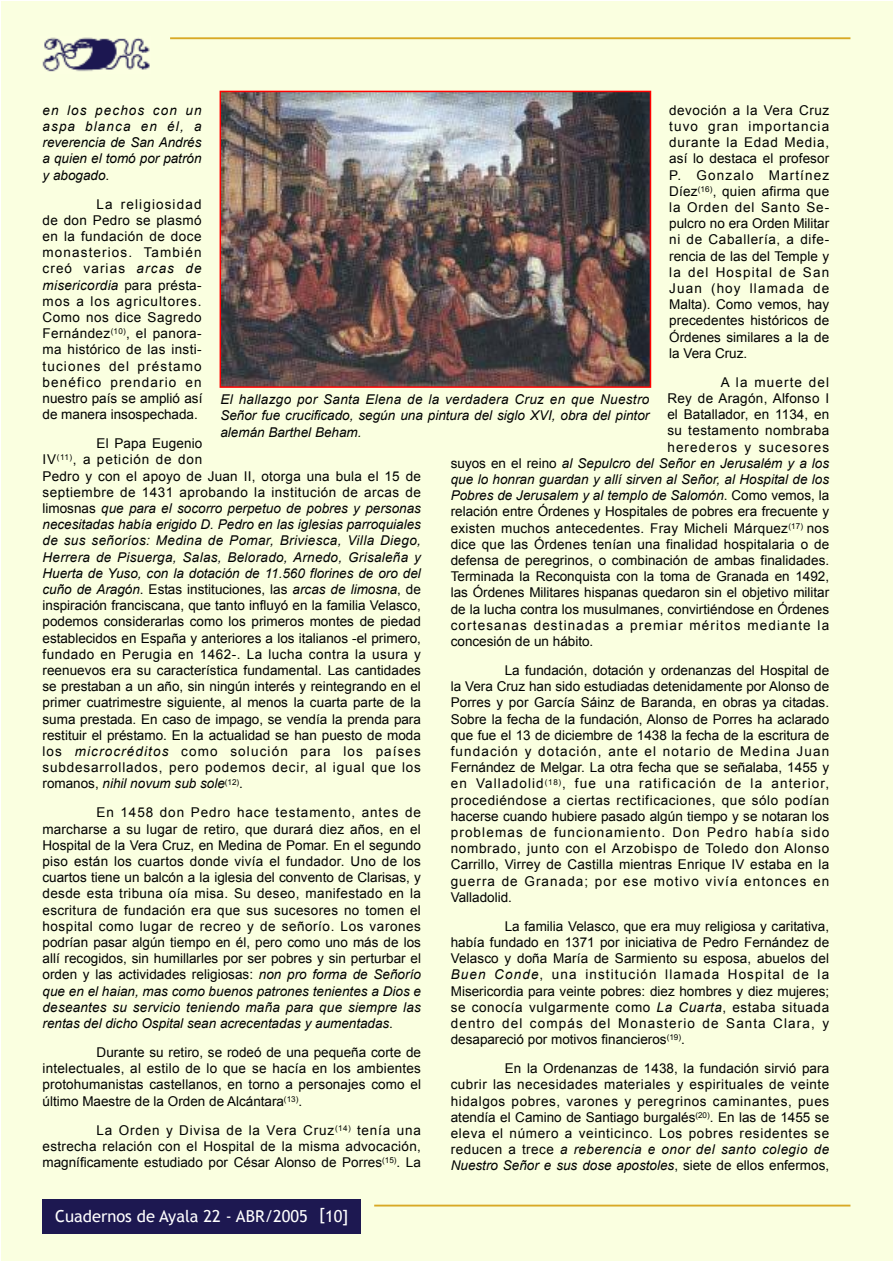
<style>
.page{position:relative;width:893px;height:1263px;background:#fff}
.page>*{position:absolute;margin:0;border:0;box-sizing:border-box;transform-origin:0 0}
.t1{font:16.5px "Trebuchet MS";color:#fff}
.t2{font:13.5px/16.2px "Arial";color:#000;text-align:justify}
.t3{font:italic 13.5px/16.2px "Arial";color:#000;text-align:justify}
.t4{font:13.5px "Arial";letter-spacing:.085em;color:#000}
.t5{font:13.5px "Arial";letter-spacing:.02em;color:#000}
.t6{font:13.5px "Arial";letter-spacing:.035em;color:#000}
.s1{font-style:normal}
.s2{font-style:italic}
</style>
<div class="page">
<div style="left:2px;top:2px;width:891px;height:1259px;background:#faffe0"></div>
<div style="left:43px;top:1199px;width:318px;height:34px;background:#1d1851"></div>
<hr style="left:374px;top:1204px;width:476px;height:2px;background:#d8a925">
<hr style="left:170px;top:37px;width:680px;height:2px;background:#d8a925">
<img style="left:42px;top:37px;width:108px;height:35px">
<img style="left:223px;top:94px;width:425px;height:291px">
<div style="left:220px;top:91px;width:431px;height:297px;border:2px solid #f00"></div>
<p class="t2" style="left:669px;top:102px;width:161px">devoción a la Vera Cruz tuvo gran importancia durante la Edad Media, así lo destaca el profesor P. Gonzalo Martínez Díez<sup>(16)</sup>, quien afirma que la Orden del Santo Se&shy;pulcro no era Orden Militar ni de Caballería, a dife&shy;rencia de las del Temple y la del Hospital de San Juan (hoy llamada de Malta). Como vemos, hay precedentes históricos de Órdenes similares a la de la Vera Cruz.</p>
<p class="t4" style="left:721px;top:375px;width:110px">A la muerte del</p>
<p class="t5" style="left:667px;top:391px;width:163px">Rey de Aragón, Alfonso I</p>
<p class="t2" style="left:667px;top:406px;width:163px">el Batallador, en 1134, en</p>
<p class="t6" style="left:667px;top:423px;width:163px">su testamento nombraba</p>
<p class="t4" style="left:667px;top:439px;width:163px">herederos y sucesores</p>
<p class="t3" style="left:451px;top:455px;width:380px"><span class="s1">suyos en el reino</span> al Sepulcro del Señor en Jerusalém y a los</p>
<p class="t3" style="left:451px;top:471px;width:380px">que lo honran guardan y allí sirven al Señor, al Hospital de los</p>
<p class="t3" style="left:451px;top:487px;width:380px">Pobres de Jerusalem y al templo de Salomón<span class="s1">. Como vemos, la</span></p>
<p class="t2" style="left:451px;top:504px;width:380px">relación entre Órdenes y Hospitales de pobres era frecuente y</p>
<p class="t5" style="left:451px;top:520px;width:380px">existen muchos antecedentes. Fray Micheli Márquez<sup>(17)</sup> nos</p>
<p class="t2" style="left:451px;top:536px;width:380px">dice que las Órdenes tenían una finalidad hospitalaria o de</p>
<p class="t2" style="left:451px;top:552px;width:380px">defensa de peregrinos, o combinación de ambas finalidades.</p>
<p class="t2" style="left:451px;top:568px;width:380px">Terminada la Reconquista con la toma de Granada en 1492,</p>
<p class="t2" style="left:451px;top:585px;width:380px">las Órdenes Militares hispanas quedaron sin el objetivo militar</p>
<p class="t2" style="left:451px;top:601px;width:380px">de la lucha contra los musulmanes, convirtiéndose en Órdenes</p>
<p class="t4" style="left:451px;top:618px;width:380px">cortesanas destinadas a premiar méritos mediante la</p>
<p class="t2" style="left:451px;top:633px;width:144px">concesión de un hábito.</p>
<p class="t2" style="left:451px;top:662px;width:380px;text-indent:54px">La fundación, dotación y ordenanzas del Hospital de la Vera Cruz han sido estudiadas detenidamente por Alonso de Porres y por García Sáinz de Baranda, en obras ya citadas.<br>Sobre la fecha de la fundación, Alonso de Porres ha aclarado que fue el 13 de diciembre de 1438 la fecha de la escritura de fundación y dotación, ante el notario de Medina Juan Fernández de Melgar. La otra fecha que se señalaba, 1455 y en Valladolid<sup>(18)</sup>, fue una ratificación de la anterior, procediéndose a ciertas rectificaciones, que sólo podían hacerse cuando hubiere pasado algún tiempo y se notaran los problemas de funcionamiento. Don Pedro había sido nombrado, junto con el Arzobispo de Toledo don Alonso Carrillo, Virrey de Castilla mientras Enrique IV estaba en la guerra de Granada; por ese motivo vivía entonces en Valladolid.</p>
<p class="t2" style="left:451px;top:918px;width:380px;text-indent:54px">La familia Velasco, que era muy religiosa y caritativa, había fundado en 1371 por iniciativa de Pedro Fernández de Velasco y doña María de Sarmiento su esposa, abuelos del <span class="s2">Buen Conde</span>, una institución llamada Hospital de la Misericordia para veinte pobres: diez hombres y diez mujeres; se conocía vulgarmente como <span class="s2">La Cuarta</span>, estaba situada dentro del compás del Monasterio de Santa Clara, y desapareció por motivos financieros<sup>(19)</sup>.</p>
<p class="t2" style="left:451px;top:1060px;width:380px;text-indent:54px">En la Ordenanzas de 1438, la fundación sirvió para cubrir las necesidades materiales y espirituales de veinte hidalgos pobres, varones y peregrinos caminantes, pues atendía el Camino de Santiago burgalés<sup>(20)</sup>. En las de 1455 se eleva el número a veinticinco. Los pobres residentes se reducen a trece <span class="s2">a reberencia e onor del santo colegio de Nuestro Señor e sus dose apostoles</span>, siete de ellos enfermos,</p>
<p class="t3" style="left:43px;top:102px;width:161px">en los pechos con un aspa blanca en él, a reverencia de San Andrés a quien el tomó por patrón y abogado<span class="s1">.</span></p>
<p class="t2" style="left:43px;top:196px;width:161px;text-indent:54px">La religiosidad de don Pedro se plasmó en la fundación de doce monasterios. También creó varias <span class="s2">arcas de misericordia</span> para présta&shy;mos a los agricultores.<br>Como nos dice Sagredo Fernández<sup>(10)</sup>, el panora&shy;ma histórico de las insti&shy;tuciones del préstamo benéfico prendario en nuestro país se amplió así de manera insospechada.</p>
<p class="t2" style="left:43px;top:435px;width:380px;text-align:left;text-indent:54px">El Papa Eugenio<br>IV<sup>(11)</sup>, a petición de don<br>Pedro y con el apoyo de Juan II, otorga una bula el 15 de septiembre de 1431 aprobando la institución de arcas de limosnas <span class="s2">que para el socorro perpetuo de pobres y personas necesitadas había erigido D. Pedro en las iglesias parroquiales de sus señoríos: Medina de Pomar, Briviesca, Villa Diego, Herrera de Pisuerga, Salas, Belorado, Arnedo, Grisaleña y Huerta de Yuso, con la dotación de 11.560 florines de oro del cuño de Aragón</span>. Estas instituciones, las <span class="s2">arcas de limosna</span>, de inspiración franciscana, que tanto influyó en la familia Velasco, podemos considerarlas como los primeros montes de piedad establecidos en España y anteriores a los italianos -el primero, fundado en Perugia en 1462-. La lucha contra la usura y reenuevos era su característica fundamental. Las cantidades se prestaban a un año, sin ningún interés y reintegrando en el primer cuatrimestre siguiente, al menos la cuarta parte de la suma prestada. En caso de impago, se vendía la prenda para restituir el préstamo. En la actualidad se han puesto de moda los <span class="s2">microcréditos</span> como solución para los países subdesarrollados, pero podemos decir, al igual que los romanos, <span class="s2">nihil novum sub sole</span><sup>(12)</sup>.</p>
<p class="t2" style="left:43px;top:805px;width:380px;text-indent:54px">En 1458 don Pedro hace testamento, antes de marcharse a su lugar de retiro, que durará diez años, en el Hospital de la Vera Cruz, en Medina de Pomar. En el segundo piso están los cuartos donde vivía el fundador. Uno de los cuartos tiene un balcón a la iglesia del convento de Clarisas, y desde esta tribuna oía misa. Su deseo, manifestado en la escritura de fundación era que sus sucesores no tomen el hospital como lugar de recreo y de señorío. Los varones podrían pasar algún tiempo en él, pero como uno más de los allí recogidos, sin humillarles por ser pobres y sin perturbar el orden y las actividades religiosas: <span class="s2">non pro forma de Señorío que en el haian, mas como buenos patrones tenientes a Dios e deseantes su servicio teniendo maña para que siempre las rentas del dicho Ospital sean acrecentadas y aumentadas</span>.</p>
<p class="t2" style="left:43px;top:1044px;width:380px;text-indent:54px">Durante su retiro, se rodeó de una pequeña corte de intelectuales, al estilo de lo que se hacía en los ambientes protohumanistas castellanos, en torno a personajes como el último Maestre de la Orden de Alcántara<sup>(13)</sup>.</p>
<p class="t2" style="left:43px;top:1122px;width:380px;text-indent:54px">La Orden y Divisa de la Vera Cruz<sup>(14)</sup> tenía una estrecha relación con el Hospital de la misma advocación, magníficamente estudiado por César Alonso de Porres<sup>(15)</sup>. La</p>
<p class="t3" style="left:220px;top:391px;width:430px">El hallazgo por Santa Elena de la verdadera Cruz en que Nuestro Señor fue crucificado, según una pintura del siglo XVI, obra del pintor alemán Barthel Beham.</p>
<p class="t1" style="left:55px;top:1206px;width:295px">Cuadernos de Ayala 22 - ABR/2005 [10]</p>
</div>
